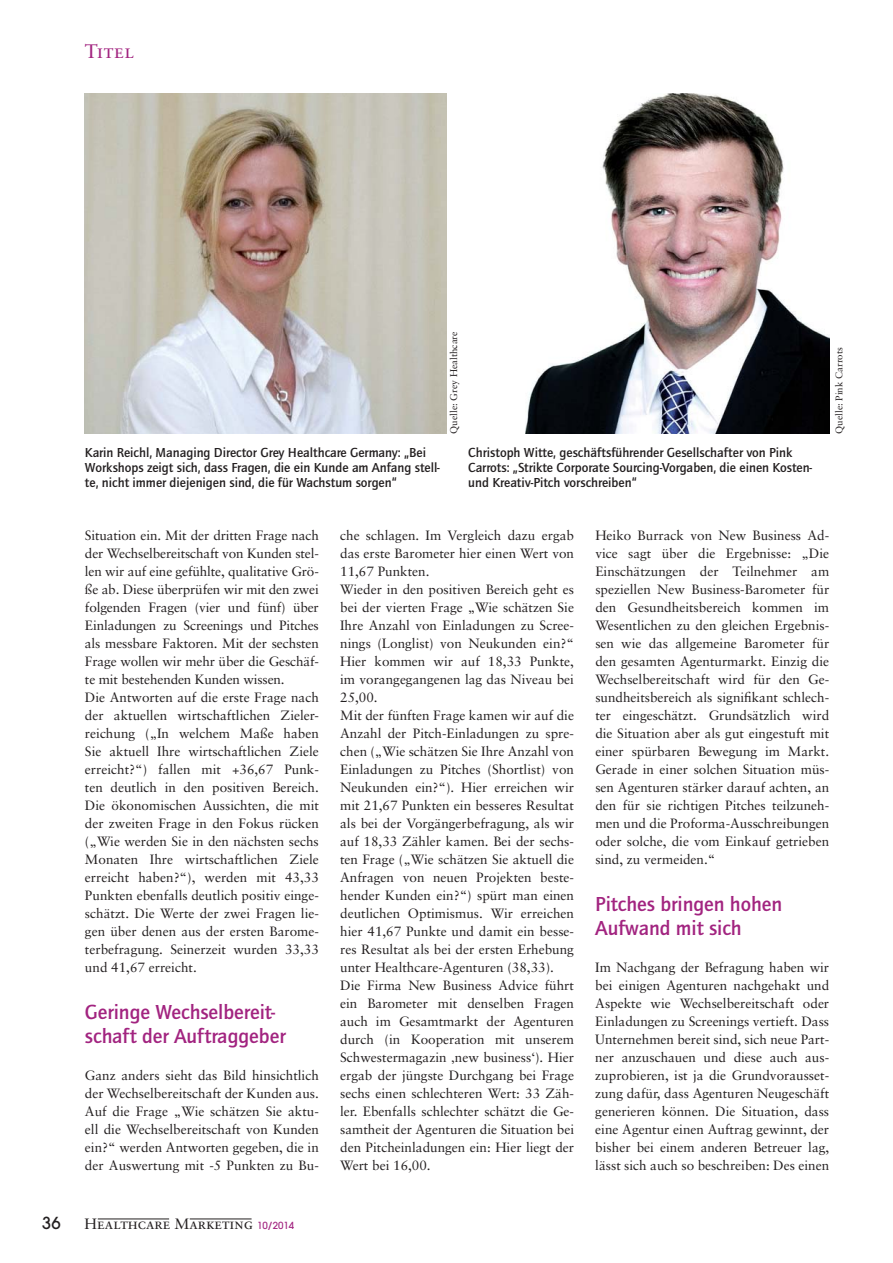
<style>
.page{position:relative;width:893px;height:1263px;background:#fff}
.page>*{position:absolute;margin:0;border:0;box-sizing:border-box;transform-origin:0 0}
.t1{font:500 21px/24px "Quay Sans ITC Std";color:#a22480}
.t2{font:19.5px "Sabon Roman SC";letter-spacing:.025em;color:#a22480}
.t3{font:500 16.5px "Avant Garde";color:#231f20}
.t4{font:15px "Sabon Roman SC";color:#231f20}
.t5{font:13.5px/18px "Sabon";color:#231f20;text-align:justify}
.t6{font:500 13.5px/15px "Quay Sans ITC Std";color:#231f20}
.t7{font:9.75px "Sabon";color:#231f20}
.s1{font-family:"Avant Garde";font-weight:500;font-size:9.75px;color:#a22480}
</style>
<div class="page">
<hr style="left:98px;top:1219px;width:71px;height:1px;background:#231f20">
<hr style="left:190px;top:1219px;width:62px;height:1px;background:#231f20">
<img style="left:85px;top:94px;width:361px;height:340px">
<img style="left:525px;top:94px;width:304px;height:340px">
<h2 class="t2" style="left:85px;top:43px;width:50px">Titel</h2>
<p class="t6" style="left:85px;top:446px;width:356px">Karin Reichl, Managing Director Grey Healthcare Germany: „Bei<br>Workshops zeigt sich, dass Fragen, die ein Kunde am Anfang stell&shy;te, nicht immer diejenigen sind, die für Wachstum sorgen“</p>
<p class="t7" style="left:450px;top:434px;width:104px;rotate:-90deg">Quelle: Grey Healthcare</p>
<p class="t6" style="left:468px;top:446px;width:345px">Christoph Witte, geschäftsführender Gesellschafter von Pink<br>Carrots: „Strikte Corporate Sourcing-Vorgaben, die einen Kosten&shy;und Kreativ-Pitch vorschreiben“</p>
<p class="t7" style="left:835px;top:434px;width:88px;rotate:-90deg">Quelle: Pink Carrots</p>
<p class="t5" style="left:85px;top:528px;width:235px;text-align:left">Situation ein. Mit der dritten Frage nach der Wechselbereitschaft von Kunden stel&shy;len wir auf eine gefühlte, qualitative Grö&shy;ße ab. Diese überprüfen wir mit den zwei folgenden Fragen (vier und fünf) über Einladungen zu Screenings und Pitches als messbare Faktoren. Mit der sechsten Frage wollen wir mehr über die Geschäf&shy;te mit bestehenden Kunden wissen.<br>Die Antworten auf die erste Frage nach der aktuellen wirtschaftlichen Zieler&shy;reichung („In welchem Maße haben Sie aktuell Ihre wirtschaftlichen Ziele erreicht?“) fallen mit +36,67 Punk&shy;ten deutlich in den positiven Bereich.<br>Die ökonomischen Aussichten, die mit der zweiten Frage in den Fokus rücken („Wie werden Sie in den nächsten sechs Monaten Ihre wirtschaftlichen Ziele erreicht haben?“), werden mit 43,33<br>Punkten ebenfalls deutlich positiv einge&shy;schätzt. Die Werte der zwei Fragen lie&shy;gen über denen aus der ersten Barome&shy;terbefragung. Seinerzeit wurden 33,33 und 41,67 erreicht.</p>
<h1 class="t1" style="left:85px;top:1002px;width:202px">Geringe Wechselbereit&shy;schaft der Auftraggeber</h1>
<p class="t5" style="left:85px;top:1068px;width:235px">Ganz anders sieht das Bild hinsichtlich der Wechselbereitschaft der Kunden aus.<br>Auf die Frage „Wie schätzen Sie aktu&shy;ell die Wechselbereitschaft von Kunden ein?“ werden Antworten gegeben, die in der Auswertung mit -5 Punkten zu Bu-</p>
<p class="t3" style="left:42px;top:1217px;width:20px">36</p>
<p class="t4" style="left:85px;top:1218px;width:211px">Healthcare Marketing <span class="s1">10/2014</span></p>
<p class="t5" style="left:340px;top:527px;width:235px;text-align:left">che schlagen. Im Vergleich dazu ergab das erste Barometer hier einen Wert von 11,67 Punkten.<br>Wieder in den positiven Bereich geht es bei der vierten Frage „Wie schätzen Sie Ihre Anzahl von Einladungen zu Scree&shy;nings (Longlist) von Neukunden ein?“ Hier kommen wir auf 18,33 Punkte, im vorangegangenen lag das Niveau bei 25,00.<br>Mit der fünften Frage kamen wir auf die Anzahl der Pitch-Einladungen zu spre&shy;chen („Wie schätzen Sie Ihre Anzahl von Einladungen zu Pitches (Shortlist) von Neukunden ein?“). Hier erreichen wir mit 21,67 Punkten ein besseres Resultat als bei der Vorgängerbefragung, als wir auf 18,33 Zähler kamen. Bei der sechs&shy;ten Frage („Wie schätzen Sie aktuell die Anfragen von neuen Projekten beste&shy;hender Kunden ein?“) spürt man einen deutlichen Optimismus. Wir erreichen hier 41,67 Punkte und damit ein besse&shy;res Resultat als bei der ersten Erhebung unter Healthcare-Agenturen (38,33).<br>Die Firma New Business Advice führt ein Barometer mit denselben Fragen auch im Gesamtmarkt der Agenturen durch (in Kooperation mit unserem Schwestermagazin ‚new business‘). Hier ergab der jüngste Durchgang bei Frage sechs einen schlechteren Wert: 33 Zäh&shy;ler. Ebenfalls schlechter schätzt die Ge&shy;samtheit der Agenturen die Situation bei den Pitcheinladungen ein: Hier liegt der Wert bei 16,00.</p>
<p class="t5" style="left:595px;top:527px;width:235px">Heiko Burrack von New Business Ad&shy;vice sagt über die Ergebnisse: „Die Einschätzungen der Teilnehmer am speziellen New Business-Barometer für den Gesundheitsbereich kommen im Wesentlichen zu den gleichen Ergebnis&shy;sen wie das allgemeine Barometer für den gesamten Agenturmarkt. Einzig die Wechselbereitschaft wird für den Ge&shy;sundheitsbereich als signifikant schlech&shy;ter eingeschätzt. Grundsätzlich wird die Situation aber als gut eingestuft mit einer spürbaren Bewegung im Markt.<br>Gerade in einer solchen Situation müs&shy;sen Agenturen stärker darauf achten, an den für sie richtigen Pitches teilzuneh&shy;men und die Proforma-Ausschreibungen oder solche, die vom Einkauf getrieben sind, zu vermeiden.“</p>
<h1 class="t1" style="left:595px;top:894px;width:188px">Pitches bringen hohen<br>Aufwand mit sich</h1>
<p class="t5" style="left:595px;top:960px;width:235px">Im Nachgang der Befragung haben wir bei einigen Agenturen nachgehakt und Aspekte wie Wechselbereitschaft oder Einladungen zu Screenings vertieft. Dass Unternehmen bereit sind, sich neue Part&shy;ner anzuschauen und diese auch aus&shy;zuprobieren, ist ja die Grundvorausset&shy;zung dafür, dass Agenturen Neugeschäft generieren können. Die Situation, dass eine Agentur einen Auftrag gewinnt, der bisher bei einem anderen Betreuer lag, lässt sich auch so beschreiben: Des einen</p>
</div>
